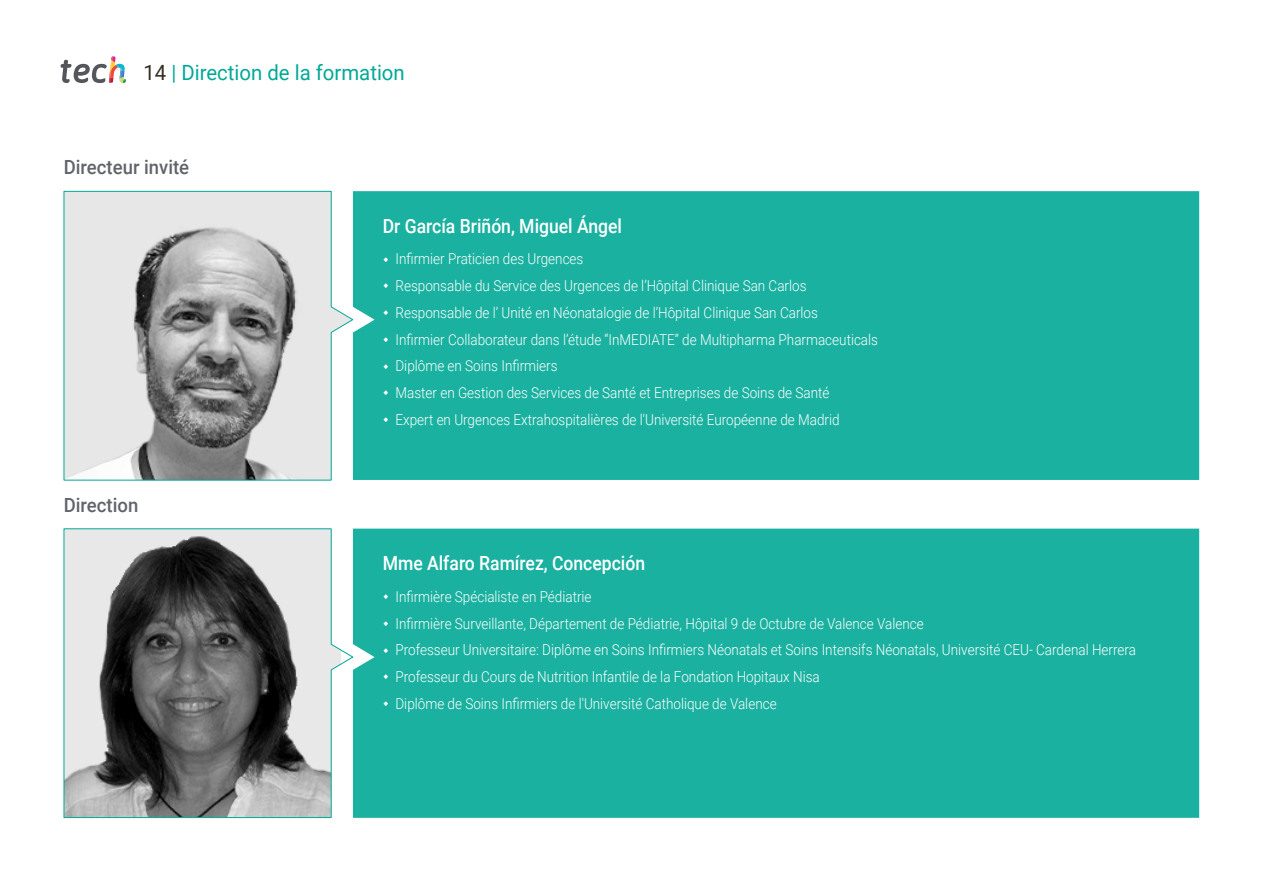
<style>
.page{position:relative;width:1263px;height:893px;background:#fff}
.page>*{position:absolute;margin:0;border:0;box-sizing:border-box;transform-origin:0 0}
.t1{font:21px "Roboto";color:#00a996}
.t2{font:500 19.5px "Roboto";color:#fff;scale:.9 1}
.t3{font:500 19.5px "Roboto";color:#61646a;scale:.95 1}
.t4{font:300 15px/26.7px "Roboto";color:#fff;scale:.9 1}
.s1{color:#312e20}
</style>
<div class="page">
<svg style="left:61px;top:56px;width:65px;height:27px"></svg>
<div style="left:353px;top:191px;width:846px;height:289px;background:#1ab1a0"></div>
<div style="left:353px;top:529px;width:846px;height:289px;background:#1ab1a0"></div>
<svg style="left:64px;top:191px;width:289px;height:289px;background:#c2c3c3"></svg>
<svg style="left:64px;top:528px;width:289px;height:290px;background:#8b8d8d"></svg>
<svg style="left:384px;top:257px;width:4px;height:5px"></svg>
<svg style="left:384px;top:283px;width:4px;height:5px"></svg>
<svg style="left:384px;top:310px;width:4px;height:5px"></svg>
<svg style="left:384px;top:337px;width:4px;height:5px"></svg>
<svg style="left:384px;top:364px;width:4px;height:5px"></svg>
<svg style="left:384px;top:390px;width:4px;height:5px"></svg>
<svg style="left:384px;top:417px;width:4px;height:5px"></svg>
<svg style="left:384px;top:594px;width:4px;height:5px"></svg>
<svg style="left:384px;top:621px;width:4px;height:5px"></svg>
<svg style="left:384px;top:648px;width:4px;height:5px"></svg>
<svg style="left:384px;top:674px;width:4px;height:5px"></svg>
<svg style="left:384px;top:701px;width:4px;height:5px"></svg>
<h1 class="t1" style="left:144px;top:57px;width:263px"><span class="s1">14</span> | Direction de la formation</h1>
<h2 class="t3" style="left:64px;top:154px;width:133px">Directeur invité</h2>
<h2 class="t3" style="left:64px;top:491px;width:80px">Direction</h2>
<h2 class="t2" style="left:383px;top:212px;width:267px">Dr García Briñón, Miguel Ángel</h2>
<p class="t4" style="left:395px;top:245px;width:538px">Infirmier Praticien des Urgences<br>Responsable du Service des Urgences de l’Hôpital Clinique San Carlos Responsable de l’ Unité en Néonatalogie de l’Hôpital Clinique San Carlos<br>Infirmier Collaborateur dans l’étude “InMEDIATE” de Multipharma Pharmaceuticals Diplôme en Soins Infirmiers<br>Master en Gestion des Services de Santé et Entreprises de Soins de Santé<br>Expert en Urgences Extrahospitalières de l'Université Européenne de Madrid</p>
<h2 class="t2" style="left:383px;top:549px;width:293px">Mme Alfaro Ramírez, Concepción</h2>
<p class="t4" style="left:395px;top:582px;width:824px">Infirmière Spécialiste en Pédiatrie<br>Infirmière Surveillante, Département de Pédiatrie, Hôpital 9 de Octubre de Valence Valence<br>Professeur Universitaire: Diplôme en Soins Infirmiers Néonatals et Soins Intensifs Néonatals, Université CEU- Cardenal Herrera Professeur du Cours de Nutrition Infantile de la Fondation Hopitaux Nisa<br>Diplôme de Soins Infirmiers de l'Université Catholique de Valence</p>
</div>
